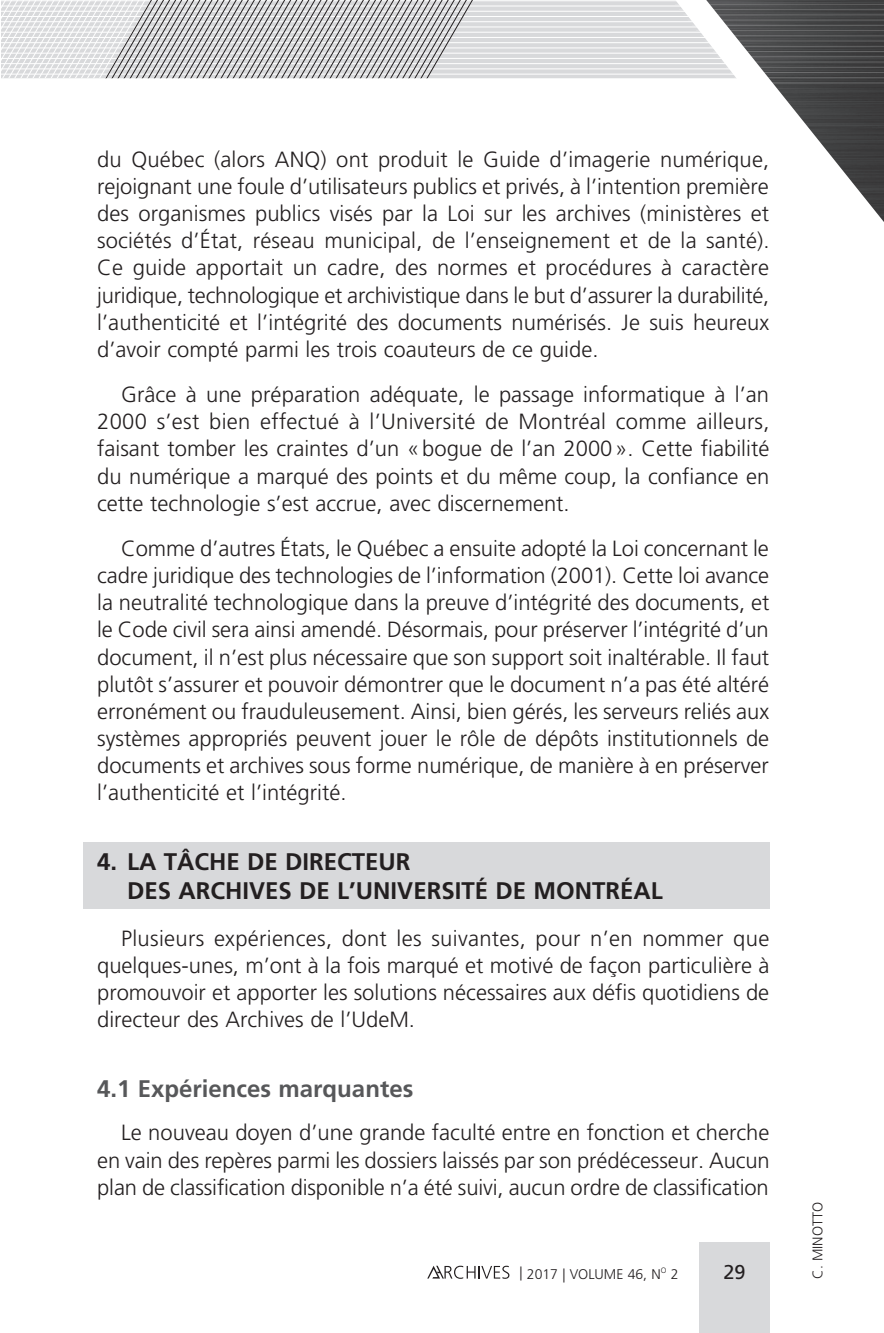
<style>
.page{position:relative;width:884px;height:1333px;background:#fff}
.page>*{position:absolute;margin:0;border:0;box-sizing:border-box;transform-origin:0 0}
.t1{font:700 24px/28.2px "Frutiger LT Std";color:#231f20}
.t2{font:700 24px "Frutiger LT Std";color:#57585a}
.t3{font:300 22px/27.2px "Frutiger LT Std";color:#231f20;text-align:justify}
.t4{font:20px "Frutiger LT Std";color:#231f20}
.t5{font:300 14px "Frutiger LT Std";color:#231f20}
.t6{font:300 7.8px "Frutiger LT Std";color:#231f20}
.s1{font-size:14px}
</style>
<div class="page">
<svg style="left:209px;top:0;width:261px;height:79px"></svg>
<svg style="left:470px;top:0;width:189px;height:79px"></svg>
<hr style="left:470px;top:4px;width:413px;height:1px;background:#fff">
<hr style="left:470px;top:9px;width:413px;height:1px;background:#fff">
<hr style="left:470px;top:14px;width:413px;height:1px;background:#fff">
<hr style="left:470px;top:20px;width:413px;height:1px;background:#fff">
<hr style="left:470px;top:25px;width:413px;height:1px;background:#fff">
<hr style="left:470px;top:30px;width:413px;height:1px;background:#fff">
<hr style="left:470px;top:35px;width:413px;height:1px;background:#fff">
<hr style="left:470px;top:41px;width:413px;height:1px;background:#fff">
<hr style="left:470px;top:46px;width:413px;height:1px;background:#fff">
<hr style="left:470px;top:51px;width:413px;height:1px;background:#fff">
<hr style="left:470px;top:56px;width:413px;height:1px;background:#fff">
<hr style="left:470px;top:62px;width:413px;height:1px;background:#fff">
<hr style="left:470px;top:67px;width:413px;height:1px;background:#fff">
<hr style="left:470px;top:72px;width:413px;height:1px;background:#fff">
<hr style="left:470px;top:77px;width:413px;height:1px;background:#fff">
<svg style="left:659px;top:0;width:224px;height:221px"></svg>
<div style="left:699px;top:1242px;width:70px;height:90px;background:#d8d9db"></div>
<svg style="left:427px;top:1265px;width:82px;height:13px"></svg>
<div style="left:83px;top:842px;width:686px;height:66px;background:#d8d9db"></div>
<svg style="left:1px;top:0;width:208px;height:79px"></svg>
<p class="t3" style="left:97px;top:146px;width:674px">du Québec (alors ANQ) ont produit le Guide d’imagerie numérique, rejoignant une foule d’utilisateurs publics et privés, à l’intention première des organismes publics visés par la Loi sur les archives (ministères et sociétés d’État, réseau municipal, de l’enseignement et de la santé).<br>Ce guide apportait un cadre, des normes et procédures à caractère juridique, technologique et archivistique dans le but d’assurer la durabilité, l’authenticité et l’intégrité des documents numérisés. Je suis heureux d’avoir compté parmi les trois coauteurs de ce guide.</p>
<p class="t3" style="left:97px;top:381px;width:674px;text-indent:24px">Grâce à une préparation adéquate, le passage informatique à l’an 2000 s’est bien effectué à l’Université de Montréal comme ailleurs, faisant tomber les craintes d’un «bogue de l’an 2000». Cette fiabilité du numérique a marqué des points et du même coup, la confiance en cette technologie s’est accrue, avec discernement.</p>
<p class="t3" style="left:97px;top:535px;width:674px;text-indent:24px">Comme d’autres États, le Québec a ensuite adopté la Loi concernant le cadre juridique des technologies de l’information (2001). Cette loi avance la neutralité technologique dans la preuve d’intégrité des documents, et le Code civil sera ainsi amendé. Désormais, pour préserver l’intégrité d’un document, il n’est plus nécessaire que son support soit inaltérable. Il faut plutôt s’assurer et pouvoir démontrer que le document n’a pas été altéré erronément ou frauduleusement. Ainsi, bien gérés, les serveurs reliés aux systèmes appropriés peuvent jouer le rôle de dépôts institutionnels de documents et archives sous forme numérique, de manière à en préserver l’authenticité et l’intégrité.</p>
<p class="t1" style="left:127px;top:848px;width:537px;text-indent:-30px">4. LA TÂCHE DE DIRECTEUR<br>DES ARCHIVES DE L’UNIVERSITÉ DE MONTRÉAL</p>
<p class="t3" style="left:97px;top:924px;width:674px;text-indent:24px">Plusieurs expériences, dont les suivantes, pour n’en nommer que quelques-unes, m’ont à la fois marqué et motivé de façon particulière à promouvoir et apporter les solutions nécessaires aux défis quotidiens de directeur des Archives de l’UdeM.</p>
<p class="t2" style="left:97px;top:1074px;width:318px">4.1 Expériences marquantes</p>
<p class="t3" style="left:97px;top:1119px;width:674px;text-indent:24px">Le nouveau doyen d’une grande faculté entre en fonction et cherche en vain des repères parmi les dossiers laissés par son prédécesseur. Aucun plan de classification disponible n’a été suivi, aucun ordre de classification</p>
<p class="t5" style="left:519px;top:1265px;width:143px">| 2017 | VOLUME 46, N</p>
<p class="t4" style="left:723px;top:1260px;width:24px">29</p>
<p class="t6" style="left:661px;top:1265px;width:19px">O <span class="s1">2</span></p>
<p class="t5" style="left:810px;top:1278px;width:78px;rotate:-90deg">C. MINOTTO</p>
</div>
